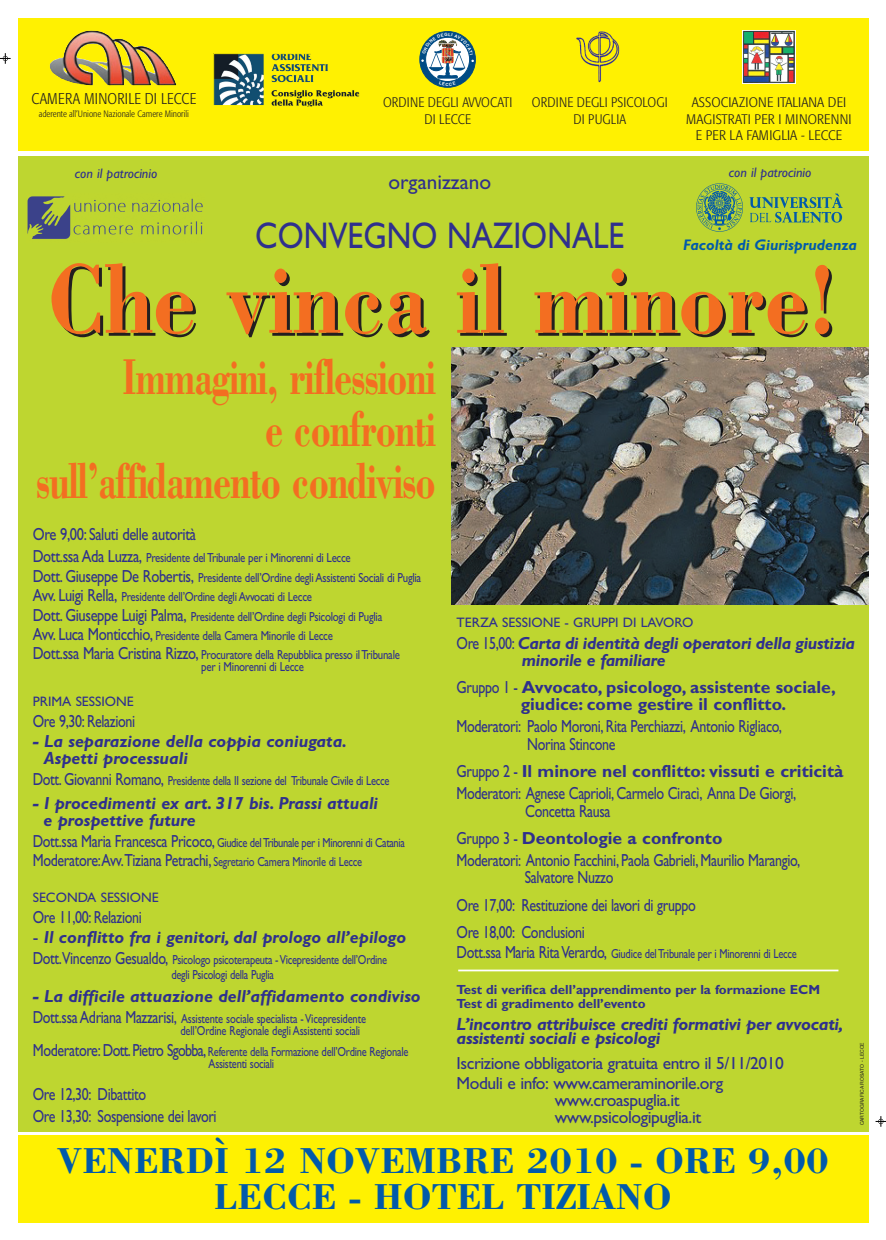
<style>
.page{position:relative;width:886px;height:1240px;background:#fff}
.page>*{position:absolute;margin:0;border:0;box-sizing:border-box;transform-origin:0 0}
.t1{font:700 101.88px "Bodoni";color:#231f20;scale:.85 1}
.t2{font:700 51.88px/52.2px "Bodoni";letter-spacing:-.025em;color:#f36e21;text-align:right;scale:.7 1}
.t3{font:700 37.19px/36.3px "Bodoni";color:#015aaa;text-align:center}
.t4{font:37.19px "Gill Sans";color:#2f308d;scale:.85 1}
.t5{font:21.25px "Gill Sans";color:#2f308d}
.t6{font:italic 700 17.75px/14.4px "Gill Sans";letter-spacing:-.015em;color:#2f308d}
.t7{font:17.5px/17.5px "Gill Sans";letter-spacing:-.025em;color:#2f308d;scale:.8 1}
.t8{font:italic 700 17.5px/17.5px "Gill Sans";color:#2f308d}
.t9{font:17.5px/20.4px "Gill Sans";letter-spacing:-.025em;color:#2f308d}
.t10{font:700 17.5px/16.9px "Gill Sans";color:#2f308d}
.t11{font:17.5px "Gill Sans";letter-spacing:-.025em;color:#2f308d;scale:.83 1}
.t12{font:300 condensed 15.44px "Formata";letter-spacing:.02em;color:#231f20}
.t13{font:italic 700 15.38px "Gill Sans";color:#015aaa}
.t14{font:italic 13.81px "Gill Sans";color:#2f308d}
.t15{font:300 condensed 13.75px/16.3px "Formata";letter-spacing:.01em;color:#231f20;text-align:center;scale:1.08 1}
.t16{font:13.75px "Gill Sans";color:#2f308d}
.t17{font:300 condensed 13.75px/16.3px "Formata";letter-spacing:.01em;color:#231f20;text-align:center}
.t18{font:700 13.25px/13.8px "Gill Sans";color:#2f308d}
.t19{font:13.12px/14.8px "Gill Sans";letter-spacing:-.025em;color:#2f308d;scale:.8 1}
.t20{font:13.12px/19.4px "Gill Sans";letter-spacing:-.025em;color:#2f308d;scale:.83 1}
.t21{font:300 condensed 9.19px "Formata";color:#231f20}
.t22{font:5px "Helvetica";color:#231f20}
.s1{font-size:17.5px}
.s2{font-size:13.12px}
.s3{font-weight:400;font-style:normal}
.s4{font-weight:400}
.s5{font-weight:700}
</style>
<div class="page">
<div style="left:18px;top:156px;width:850px;height:976px;background:#bed630"></div>
<div style="left:18px;top:18px;width:850px;height:133px;background:#fff101"></div>
<img style="left:101px;top:32px;width:75px;height:54px">
<div style="left:18px;top:1135px;width:850px;height:88px;background:#fff101"></div>
<svg style="left:420px;top:31px;width:55px;height:56px"></svg>
<img style="left:742px;top:30px;width:53px;height:54px">
<img style="left:27px;top:196px;width:176px;height:43px">
<img style="left:215px;top:55px;width:142px;height:50px">
<div style="left:213px;top:53px;width:146px;height:54px;border:1px solid #fff101"></div>
<img style="left:576px;top:30px;width:43px;height:53px">
<img style="left:452px;top:348px;width:416px;height:257px">
<img style="left:696px;top:183px;width:147px;height:49px">
<hr style="left:458px;top:970px;width:380px;height:1px;background:#fff">
<svg style="left:0;top:53px;width:11px;height:11px"></svg>
<svg style="left:875px;top:1116px;width:11px;height:11px"></svg>
<svg style="left:422px;top:33px;width:51px;height:53px;background:#869f98"></svg>
<p class="t12" style="left:32px;top:92px;width:166px">CAMERA MINORILE DI LECCE</p>
<p class="t21" style="left:39px;top:110px;width:152px">aderente all’Unione Nazionale Camere Minorili</p>
<p class="t14" style="left:75px;top:169px;width:84px">con il patrocinio</p>
<p class="t17" style="left:383px;top:95px;width:131px">ORDINE DEGLI AVVOCATI<br>DI LECCE</p>
<p class="t17" style="left:532px;top:95px;width:137px">ORDINE DEGLI PSICOLOGI<br>DI PUGLIA</p>
<p class="t15" style="left:686px;top:95px;width:155px">ASSOCIAZIONE ITALIANA DEI<br>MAGISTRATI PER I MINORENNI<br>E PER LA FAMIGLIA - LECCE</p>
<p class="t14" style="left:729px;top:168px;width:84px">con il patrocinio</p>
<h3 class="t5" style="left:388px;top:175px;width:104px">organizzano</h3>
<h3 class="t4" style="left:255px;top:222px;width:436px">CONVEGNO NAZIONALE</h3>
<p class="t13" style="left:683px;top:239px;width:175px">Facoltà di Giurisprudenza</p>
<h1 class="t1" style="left:50px;top:266px;width:930px">Che vinca il minore!</h1>
<h2 class="t2" style="left:36px;top:356px;width:572px">Immagini, riflessioni<br>e confronti sull’affidamento condiviso</h2>
<h3 class="t11" style="left:33px;top:528px;width:198px">Ore 9,00: Saluti delle autorità</h3>
<p class="t20" style="left:33px;top:550px;width:469px"><span class="s1">Dott.ssa Ada Luzza,</span> Presidente del Tribunale per i Minorenni di Lecce<br><span class="s1">Dott. Giuseppe De Robertis,</span> Presidente dell’Ordine degli Assistenti Sociali di Puglia <span class="s1">Avv. Luigi Rella,</span> Presidente dell’Ordine degli Avvocati di Lecce<br><span class="s1">Dott. Giuseppe Luigi Palma,</span> Presidente dell’Ordine degli Psicologi di Puglia<br><span class="s1">Avv. Luca Monticchio,</span> Presidente della Camera Minorile di Lecce<br><span class="s1">Dott.ssa Maria Cristina Rizzo,</span> Procuratore della Repubblica presso il Tribunale</p>
<p class="t20" style="left:201px;top:658px;width:125px">per i Minorenni di Lecce</p>
<p class="t16" style="left:33px;top:696px;width:102px">PRIMA SESSIONE</p>
<h3 class="t7" style="left:33px;top:714px;width:129px">Ore 9,30: Relazioni</h3>
<h3 class="t8" style="left:44px;top:734px;width:304px;text-indent:-11px">- La separazione della coppia coniugata.<br>Aspetti processuali</h3>
<p class="t19" style="left:33px;top:775px;width:447px"><span class="s1">Dott. Giovanni Romano,</span> Presidente della II sezione del Tribunale Civile di Lecce</p>
<h3 class="t8" style="left:43px;top:796px;width:336px;text-indent:-11px">- I procedimenti ex art. 317 bis. Prassi attuali e prospettive future</h3>
<p class="t19" style="left:33px;top:837px;width:467px"><span class="s1">Dott.ssa Maria Francesca Pricoco,</span> Giudice del Tribunale per i Minorenni di Catania</p>
<h3 class="t7" style="left:33px;top:854px;width:413px">Moderatore:Avv.Tiziana Petrachi, <span class="s2">Segretario Camera Minorile di Lecce</span></h3>
<p class="t16" style="left:33px;top:893px;width:128px">SECONDA SESSIONE</p>
<h3 class="t7" style="left:33px;top:910px;width:138px">Ore 11,00: Relazioni</h3>
<h3 class="t8" style="left:33px;top:930px;width:375px"><span class="s3">-</span> Il conflitto fra i genitori, dal prologo all’epilogo</h3>
<p class="t19" style="left:171px;top:954px;width:271px;text-indent:-138px"><span class="s1">Dott.Vincenzo Gesualdo,</span> Psicologo psicoterapeuta - Vicepresidente dell’Ordine degli Psicologi della Puglia</p>
<h3 class="t8" style="left:33px;top:989px;width:389px">- La difficile attuazione dell’affidamento condiviso</h3>
<p class="t19" style="left:180px;top:1014px;width:234px;line-height:12.4px;text-indent:-148px"><span class="s1">Dott.ssa Adriana Mazzarisi,</span> Assistente sociale specialista - Vicepresidente dell’Ordine Regionale degli Assistenti sociali</p>
<p class="t19" style="left:209px;top:1048px;width:251px;line-height:11.5px;text-indent:-176px"><span class="s1">Moderatore: Dott.Pietro Sgobba,</span> Referente della Formazione dell’Ordine Regionale<br>Assistenti sociali</p>
<h3 class="t7" style="left:33px;top:1085px;width:231px;line-height:21.9px">Ore 12,30: Dibattito<br>Ore 13,30: Sospensione dei lavori</h3>
<p class="t16" style="left:456px;top:618px;width:238px">TERZA SESSIONE - GRUPPI DI LAVORO</p>
<h3 class="t8" style="left:522px;top:637px;width:335px;line-height:16.9px;text-indent:-65px"><span class="s3">Ore 15,00:</span> Carta di identità degli operatori della giustizia minorile e familiare</h3>
<h3 class="t10" style="left:521px;top:681px;width:316px;text-indent:-64px"><span class="s4">Gruppo 1 -</span> Avvocato, psicologo, assistente sociale, giudice: come gestire il conflitto.</h3>
<h3 class="t7" style="left:527px;top:719px;width:320px;text-indent:-71px">Moderatori: Paolo Moroni, Rita Perchiazzi, Antonio Rigliaco,<br>Norina Stincone</h3>
<h3 class="t7" style="left:456px;top:762px;width:485px;line-height:22.3px">Gruppo 2 - <span class="s5">Il minore nel conflitto: vissuti e criticità<br></span>Moderatori: Agnese Caprioli, Carmelo Ciracì, Anna De Giorgi,</h3>
<h3 class="t7" style="left:456px;top:799px;width:334px;line-height:27.1px;text-indent:69px">Concetta Rausa<br>Gruppo 3 - <span class="s5">Deontologie a confronto</span></h3>
<h3 class="t7" style="left:525px;top:853px;width:346px;text-indent:-68px">Moderatori: Antonio Facchini, Paola Gabrieli, Maurilio Marangio,<br>Salvatore Nuzzo</h3>
<h3 class="t7" style="left:456px;top:893px;width:300px;line-height:27.2px">Ore 17,00: Restituzione dei lavori di gruppo<br>Ore 18,00: Conclusioni</h3>
<p class="t19" style="left:456px;top:947px;width:427px"><span class="s1">Dott.ssa Maria Rita Verardo,</span> Giudice del Tribunale per i Minorenni di Lecce</p>
<p class="t18" style="left:456px;top:984px;width:365px">Test di verifica dell’apprendimento per la formazione ECM<br>Test di gradimento dell’evento</p>
<h3 class="t6" style="left:456px;top:1019px;width:388px">L’incontro attribuisce crediti formativi per avvocati, assistenti sociali e psicologi</h3>
<h3 class="t9" style="left:456px;top:1054px;width:329px">Iscrizione obbligatoria gratuita entro il 5/11/2010<br>Moduli e info: www.cameraminorile.org</h3>
<h3 class="t9" style="left:555px;top:1094px;width:148px;line-height:16.9px">www.croaspuglia.it www.psicologipuglia.it</h3>
<p class="t22" style="left:860px;top:1125px;width:84px;rotate:-90deg">CARTOGRAFICA ROSATO - LECCE</p>
<h3 class="t3" style="left:57px;top:1146px;width:773px">VENERDÌ 12 NOVEMBRE 2010 - ORE 9,00<br>LECCE - HOTEL TIZIANO</h3>
</div>
